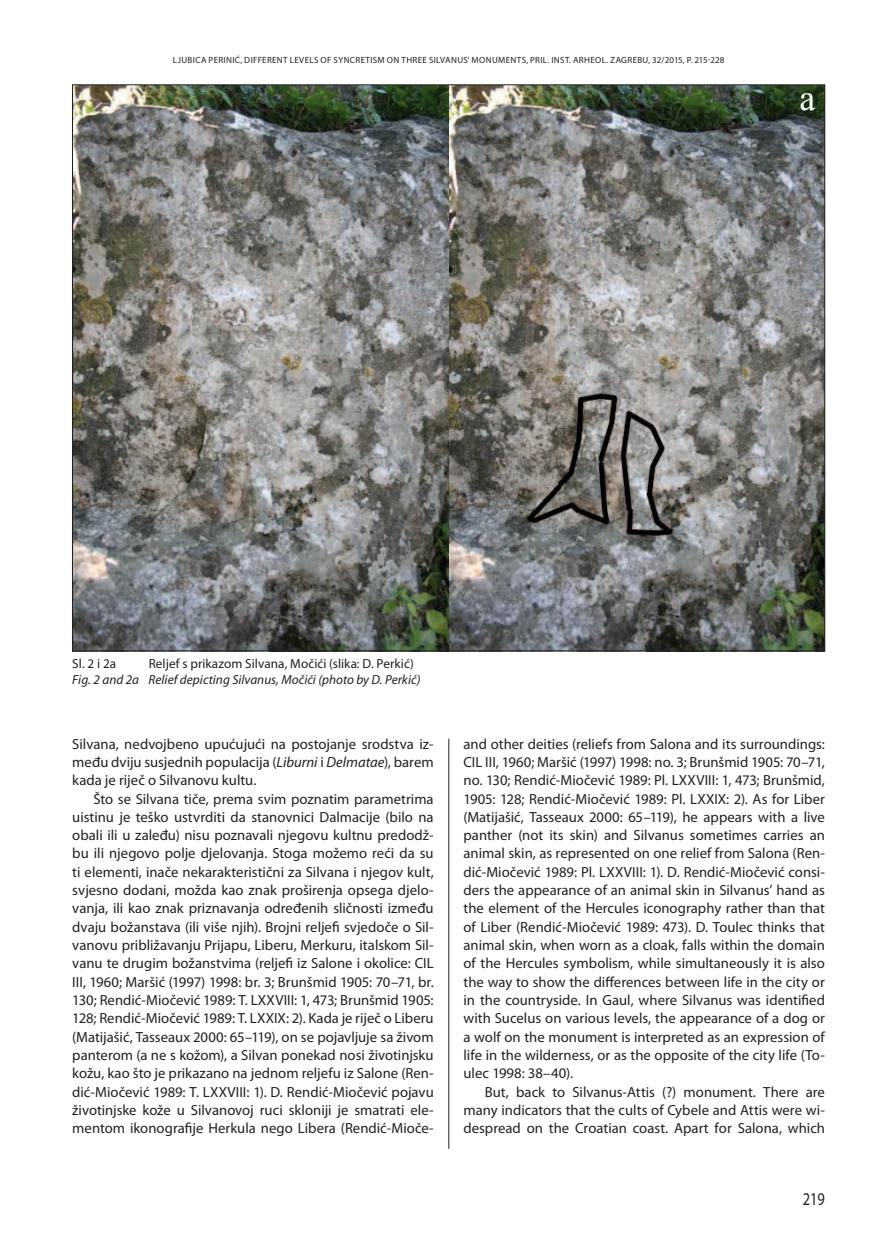
<style>
.page{position:relative;width:893px;height:1234px;background:#fff}
.page>*{position:absolute;margin:0;border:0;box-sizing:border-box;transform-origin:0 0}
.FUSNOTE{font:36px "Times New Roman";color:#fff}
.t1{font:18px "Myriad Pro";color:#231f20;scale:.8 1}
.TXT{font:14.7px/18.3px "Myriad Pro";color:#231f20;text-align:justify}
.FUSNOTE-2{font:14.7px/18.3px "Myriad Pro";color:#231f20;text-align:justify}
.SLIKA_engl{font:italic 13.2px "Myriad Pro";color:#231f20}
.SLIKA_HR{font:13.2px "Myriad Pro";letter-spacing:.005em;color:#231f20}
.Glava{font:9px "Myriad Pro";letter-spacing:.04em;color:#231f20}
.s1{font-style:italic}
</style>
<div class="page">
<img style="left:74px;top:87px;width:749px;height:562px">
<hr style="left:449px;top:738px;width:1px;height:410px;background:#231f20">
<p class="Glava" style="left:173px;top:55px;width:553px">LJUBICA PERINIĆ, DIFFERENT LEVELS OF SYNCRETISM ON THREE SILVANUS' MONUMENTS, PRIL. INST. ARHEOL. ZAGREBU, 32/2015, P. 215-228</p>
<p class="FUSNOTE" style="left:799px;top:72px;width:17px">a</p>
<p class="SLIKA_HR" style="left:72px;top:655px;width:45px">Sl. 2 i 2a</p>
<p class="SLIKA_HR" style="left:149px;top:655px;width:267px">Reljef s prikazom Silvana, Močići (slika: D. Perkić)</p>
<p class="SLIKA_engl" style="left:72px;top:671px;width:350px">Fig. 2 and 2a Relief depicting Silvanus, Močići (photo by D. Perkić)</p>
<p class="FUSNOTE-2" style="left:72px;top:734px;width:363px">Silvana, nedvojbeno upućujući na postojanje srodstva iz&shy;među dviju susjednih populacija (<span class="s1">Liburni</span> i <span class="s1">Delmatae</span>), barem kada je riječ o Silvanovu kultu.</p>
<p class="TXT" style="left:72px;top:789px;width:363px;text-indent:21px">Što se Silvana tiče, prema svim poznatim parametrima uistinu je teško ustvrditi da stanovnici Dalmacije (bilo na obali ili u zaleđu) nisu poznavali njegovu kultnu predodž&shy;bu ili njegovo polje djelovanja. Stoga možemo reći da su ti elementi, inače nekarakteristični za Silvana i njegov kult, svjesno dodani, možda kao znak proširenja opsega djelo&shy;vanja, ili kao znak priznavanja određenih sličnosti između dvaju božanstava (ili više njih). Brojni reljefi svjedoče o Sil&shy;vanovu približavanju Prijapu, Liberu, Merkuru, italskom Sil&shy;vanu te drugim božanstvima (reljefi iz Salone i okolice: CIL III, 1960; Maršić (1997) 1998: br. 3; Brunšmid 1905: 70–71, br.<br>130; Rendić-Miočević 1989: T. LXXVIII: 1, 473; Brunšmid 1905:<br>128; Rendić-Miočević 1989: T. LXXIX: 2). Kada je riječ o Liberu (Matijašić, Tasseaux 2000: 65–119), on se pojavljuje sa živom panterom (a ne s kožom), a Silvan ponekad nosi životinjsku kožu, kao što je prikazano na jednom reljefu iz Salone (Ren&shy;dić-Miočević 1989: T. LXXVIII: 1). D. Rendić-Miočević pojavu životinjske kože u Silvanovoj ruci skloniji je smatrati ele&shy;mentom ikonografije Herkula nego Libera (Rendić-Mioče-</p>
<p class="FUSNOTE-2" style="left:464px;top:734px;width:363px">and other deities (reliefs from Salona and its surroundings:<br>CIL III, 1960; Maršić (1997) 1998: no. 3; Brunšmid 1905: 70–71, no. 130; Rendić-Miočević 1989: Pl. LXXVIII: 1, 473; Brunšmid, 1905: 128; Rendić-Miočević 1989: Pl. LXXIX: 2). As for Liber (Matijašić, Tasseaux 2000: 65–119), he appears with a live panther (not its skin) and Silvanus sometimes carries an animal skin, as represented on one relief from Salona (Ren&shy;dić-Miočević 1989: Pl. LXXVIII: 1). D. Rendić-Miočević consi&shy;ders the appearance of an animal skin in Silvanus’ hand as the element of the Hercules iconography rather than that of Liber (Rendić-Miočević 1989: 473). D. Toulec thinks that animal skin, when worn as a cloak, falls within the domain of the Hercules symbolism, while simultaneously it is also the way to show the differences between life in the city or in the countryside. In Gaul, where Silvanus was identified with Sucelus on various levels, the appearance of a dog or a wolf on the monument is interpreted as an expression of life in the wilderness, or as the opposite of the city life (To&shy;ulec 1998: 38–40).</p>
<p class="TXT" style="left:464px;top:1081px;width:363px;text-indent:21px">But, back to Silvanus-Attis (?) monument. There are many indicators that the cults of Cybele and Attis were wi&shy;despread on the Croatian coast. Apart for Salona, which</p>
<p class="t1" style="left:803px;top:1187px;width:29px">219</p>
</div>
